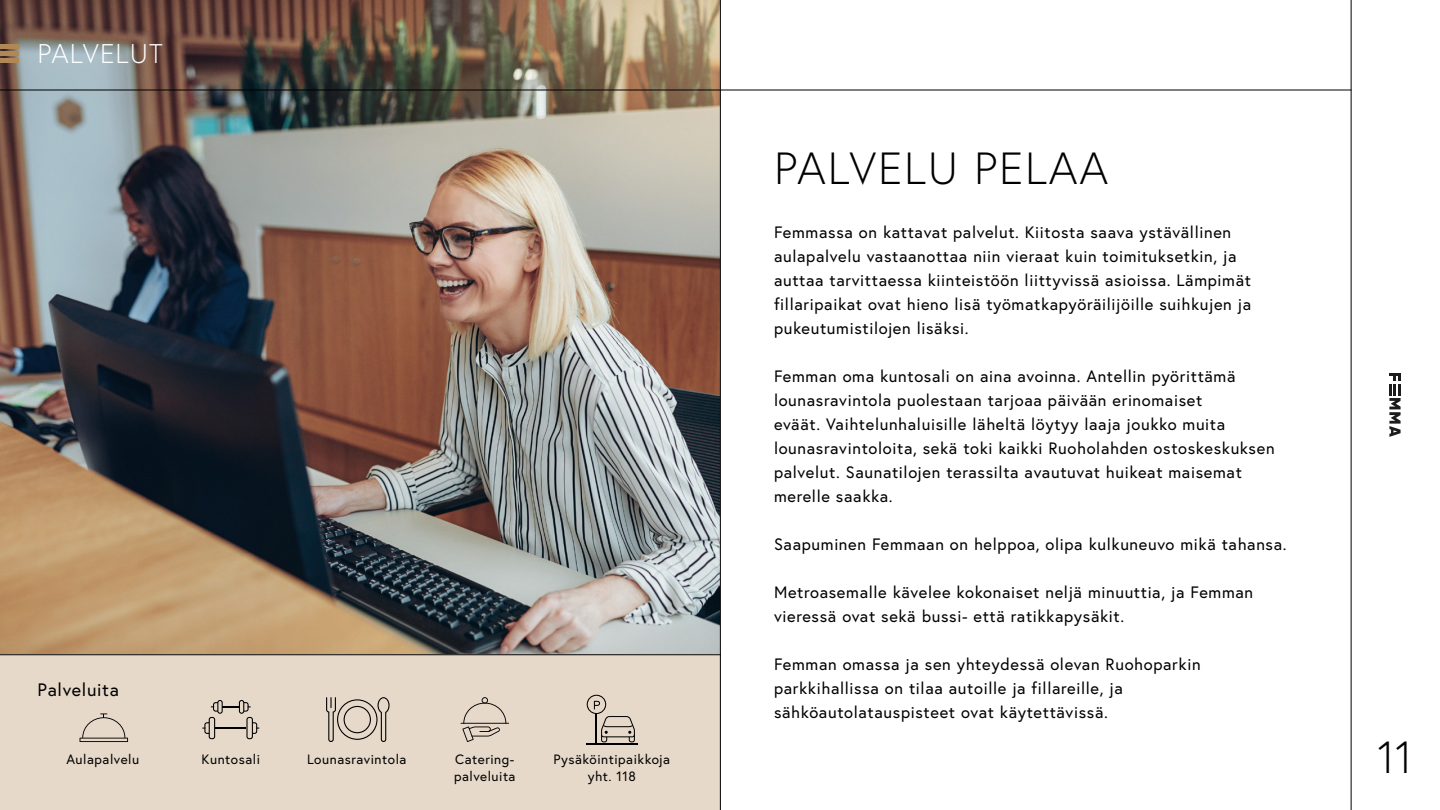
<style>
.page{position:relative;width:1440px;height:810px;background:#fff}
.page>*{position:absolute;margin:0;border:0;box-sizing:border-box;transform-origin:0 0}
.t1{font:300 45px "Europa";letter-spacing:.04em;color:#000}
.t2{font:300 27px "Europa";letter-spacing:.04em;color:#fff}
.t3{font:18px "Europa";letter-spacing:.04em;color:#000}
.t4{font:16.5px/24px "Europa";letter-spacing:.04em;color:#000}
.t5{font:13.5px/18px "Europa";letter-spacing:.04em;color:#000}
</style>
<div class="page">
<img style="left:0;top:1px;width:720px;height:653px">
<div style="left:0;top:655px;width:721px;height:155px;background:#e6d9c9"></div>
<hr style="left:720px;top:0;width:1px;height:810px;background:#000">
<svg style="left:202px;top:700px;width:57px;height:39px"></svg>
<svg style="left:326px;top:697px;width:64px;height:45px"></svg>
<hr style="left:596px;top:714px;width:1px;height:30px;background:#000">
<hr style="left:586px;top:743px;width:51px;height:1px;background:#000">
<svg style="left:587px;top:695px;width:48px;height:47px"></svg>
<hr style="left:0;top:654px;width:721px;height:1px;background:#000">
<hr style="left:461px;top:723px;width:48px;height:1px;background:#000">
<svg style="left:462px;top:697px;width:44px;height:45px"></svg>
<svg style="left:80px;top:713px;width:48px;height:29px"></svg>
<hr style="left:1351px;top:0;width:1px;height:810px;background:#000">
<hr style="left:0;top:90px;width:1352px;height:1px;background:#000">
<svg style="left:1389px;top:373px;width:12px;height:64px"></svg>
<hr style="left:0;top:59px;width:19px;height:4px;background:#b08757">
<div style="left:0;top:51px;width:19px;height:5px;background:#b08757"></div>
<div style="left:0;top:44px;width:19px;height:5px;background:#b08757"></div>
<h2 class="t2" style="left:38px;top:37px;width:127px">PALVELUT</h2>
<p class="t3" style="left:38px;top:679px;width:83px">Palveluita</p>
<p class="t5" style="left:66px;top:750px;width:74px">Aulapalvelu</p>
<p class="t5" style="left:202px;top:750px;width:60px">Kuntosali</p>
<p class="t5" style="left:307px;top:750px;width:101px">Lounasravintola</p>
<p class="t5" style="left:454px;top:750px;width:63px">Catering&shy;palveluita</p>
<p class="t5" style="left:554px;top:750px;width:118px;text-align:center">Pysäköintipaikkoja yht. 118</p>
<h1 class="t1" style="left:774px;top:141px;width:336px">PALVELU PELAA</h1>
<p class="t4" style="left:774px;top:220px;width:479px">Femmassa on kattavat palvelut. Kiitosta saava ystävällinen aulapalvelu vastaanottaa niin vieraat kuin toimituksetkin, ja auttaa tarvittaessa kiinteistöön liittyvissä asioissa. Lämpimät fillaripaikat ovat hieno lisä työmatkapyöräilijöille suihkujen ja pukeutumistilojen lisäksi.</p>
<p class="t4" style="left:774px;top:364px;width:502px">Femman oma kuntosali on aina avoinna. Antellin pyörittämä lounasravintola puolestaan tarjoaa päivään erinomaiset<br>eväät. Vaihtelunhaluisille läheltä löytyy laaja joukko muita lounasravintoloita, sekä toki kaikki Ruoholahden ostoskeskuksen palvelut. Saunatilojen terassilta avautuvat huikeat maisemat merelle saakka.</p>
<p class="t4" style="left:774px;top:532px;width:514px">Saapuminen Femmaan on helppoa, olipa kulkuneuvo mikä tahansa.</p>
<p class="t4" style="left:774px;top:580px;width:481px">Metroasemalle kävelee kokonaiset neljä minuuttia, ja Femman vieressä ovat sekä bussi- että ratikkapysäkit.</p>
<p class="t4" style="left:774px;top:652px;width:428px">Femman omassa ja sen yhteydessä olevan Ruohoparkin parkkihallissa on tilaa autoille ja fillareille, ja sähköautolatauspisteet ovat käytettävissä.</p>
<h1 class="t1" style="left:1378px;top:729px;width:36px">11</h1>
</div>
